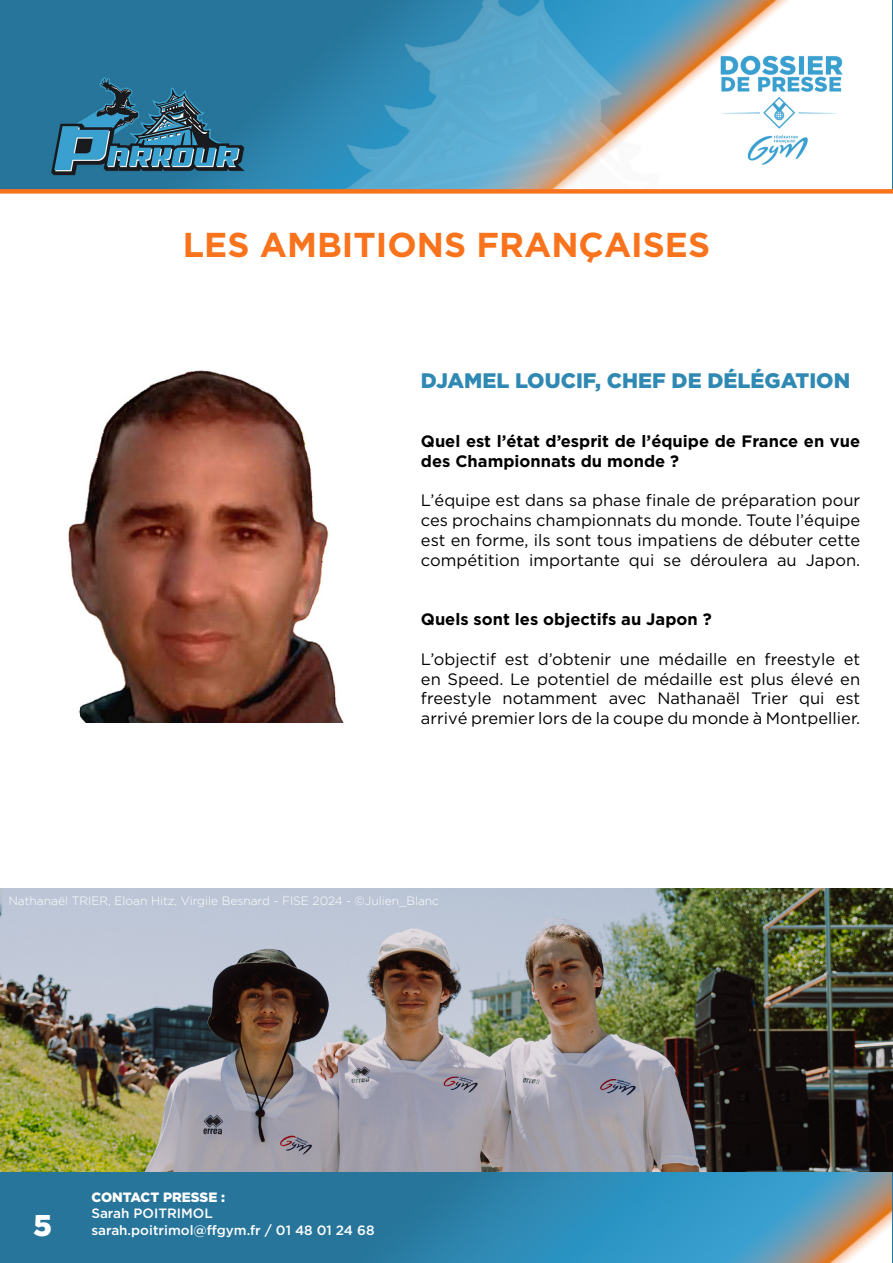
<style>
.page{position:relative;width:893px;height:1263px;background:#fff}
.page>*{position:absolute;margin:0;border:0;box-sizing:border-box;transform-origin:0 0}
.t1{font:700 34.5px "Gotham HTF";color:#f9721c}
.t2{font:900 30px "Gotham HTF";color:#fff}
.t3{font:900 21px "Gotham HTF";color:#2f89b2}
.t4{font:16.5px/19.8px "Gotham HTF";color:#000;text-align:justify}
.t5{font:700 16.5px/19.8px "Gotham HTF";color:#000}
.t6{font:500 13.5px/16.2px "Gotham HTF";color:#fff}
.t7{font:900 13.5px "Gotham HTF";color:#fff}
.t8{font:300 12px "Gotham HTF";color:#fff}
</style>
<div class="page">
<img style="left:0;top:0;width:893px;height:1263px">
<div style="left:0;top:189px;width:893px;height:5px;background:#f9721c"></div>
<img style="left:47px;top:359px;width:318px;height:363px">
<img style="left:0;top:889px;width:893px;height:282px">
<h1 class="t1" style="left:183px;top:224px;width:529px">LES AMBITIONS FRANÇAISES</h1>
<p class="t3" style="left:421px;top:368px;width:431px">DJAMEL LOUCIF, CHEF DE DÉLÉGATION</p>
<p class="t5" style="left:421px;top:431px;width:441px">Quel est l’état d’esprit de l’équipe de France en vue des Championnats du monde ?</p>
<p class="t4" style="left:421px;top:490px;width:441px">L’équipe est dans sa phase finale de préparation pour ces prochains championnats du monde. Toute l’équipe est en forme, ils sont tous impatiens de débuter cette compétition importante qui se déroulera au Japon.</p>
<p class="t5" style="left:421px;top:609px;width:292px">Quels sont les objectifs au Japon ?</p>
<p class="t4" style="left:421px;top:649px;width:441px">L’objectif est d’obtenir une médaille en freestyle et en Speed. Le potentiel de médaille est plus élevé en freestyle notamment avec Nathanaël Trier qui est arrivé premier lors de la coupe du monde à Montpellier.</p>
<p class="t8" style="left:9px;top:894px;width:432px">Nathanaël TRIER, Eloan Hitz, Virgile Besnard - FISE 2024 - ©Julien_Blanc</p>
<h2 class="t2" style="left:33px;top:1208px;width:20px">5</h2>
<p class="t7" style="left:91px;top:1189px;width:135px">CONTACT PRESSE :</p>
<p class="t6" style="left:91px;top:1205px;width:285px">Sarah POITRIMOL sarah.poitrimol@ffgym.fr / 01 48 01 24 68</p>
</div>
